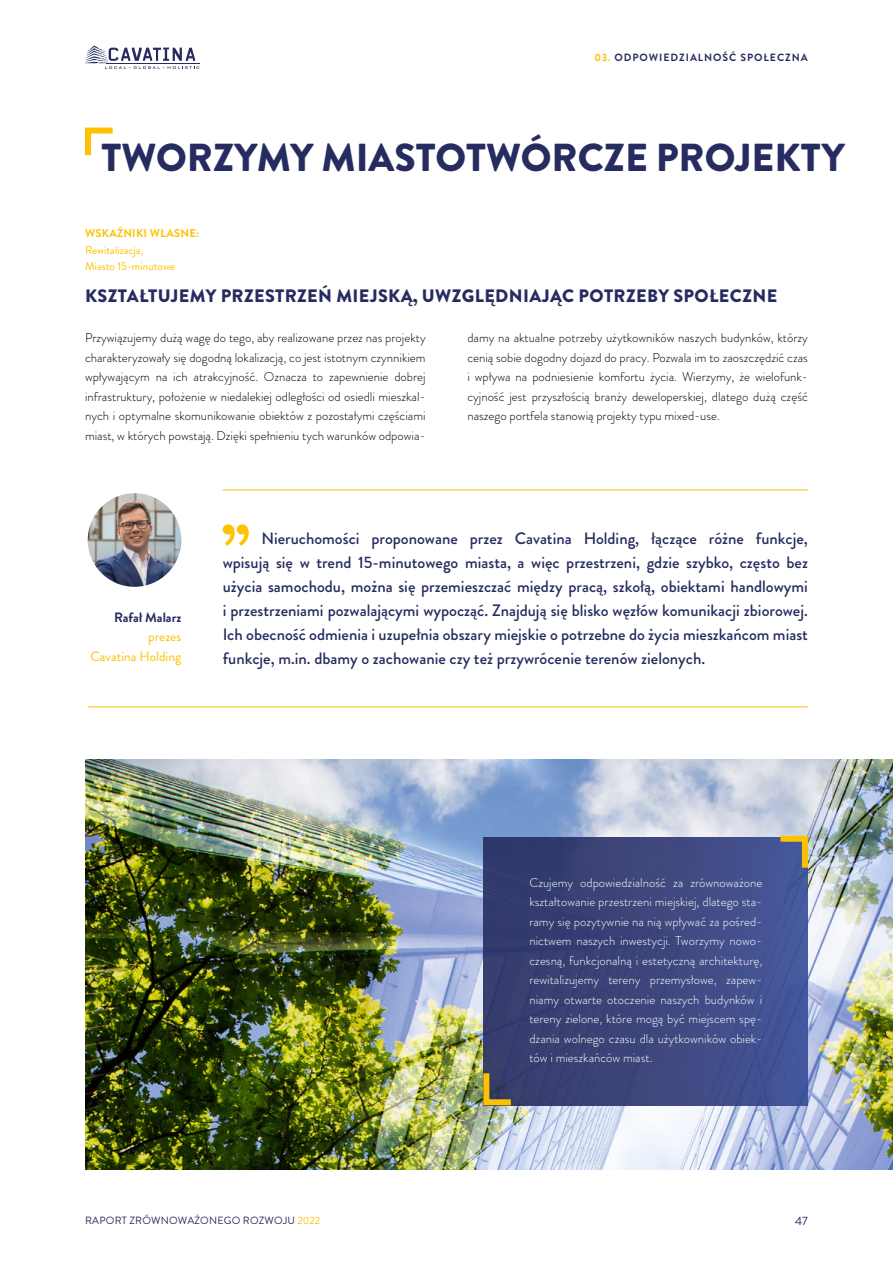
<style>
.page{position:relative;width:893px;height:1263px;background:#fff}
.page>*{position:absolute;margin:0;border:0;box-sizing:border-box;transform-origin:0 0}
.t1{font:900 39px "Brandon Grotesque";color:#262c60}
.t2{font:900 18px "Brandon Grotesque";letter-spacing:.02em;color:#262c60}
.t3{font:500 16.5px/24px "Brandon Grotesque";color:#262c60;text-align:justify}
.t4{font:13.5px/19.5px "Brandon Grotesque";color:#fdc201;text-align:right}
.t5{font:700 13.5px "Brandon Grotesque";color:#262c60}
.t6{font:300 12.75px/19.5px "Brandon Grotesque";color:#000;text-align:justify}
.t7{font:300 12.75px/19.5px "Brandon Grotesque";color:#fff;text-align:justify}
.t8{font:12px "Brandon Grotesque";color:#262c60}
.t9{font:11.25px/16.5px "Brandon Grotesque";color:#fdc201}
.t10{font:700 11.25px "Brandon Grotesque";letter-spacing:.02em;color:#fdc201}
.t11{font:10.5px "Brandon Grotesque";letter-spacing:.02em;color:#262c60}
.t12{font:700 10.5px "Brandon Grotesque";color:#262c60}
.s1{color:#fdc201}
</style>
<div class="page">
<img style="left:85px;top:759px;width:808px;height:410px">
<svg style="left:85px;top:127px;width:28px;height:29px"></svg>
<svg style="left:223px;top:524px;width:26px;height:22px"></svg>
<hr style="left:223px;top:489px;width:585px;height:1px;background:#fdc201">
<hr style="left:88px;top:706px;width:720px;height:1px;background:#fdc201">
<img style="left:88px;top:493px;width:93px;height:94px;border-radius:47px">
<div style="left:483px;top:838px;width:325px;height:267px;background:linear-gradient(to right,#333765,#475798)"></div>
<svg style="left:774px;top:833px;width:37px;height:41px"></svg>
<svg style="left:480px;top:1067px;width:37px;height:41px"></svg>
<hr style="left:107px;top:63px;width:93px;height:1px;background:#262c60">
<svg style="left:85px;top:46px;width:114px;height:23px"></svg>
<p class="t12" style="left:595px;top:50px;width:38px"><span class="s1">03.</span> ODPOWIEDZIALNOŚĆ</p>
<p class="t12" style="left:740px;top:50px;width:9px">SPOŁECZNA</p>
<h1 class="t1" style="left:101px;top:130px;width:745px">TWORZYMY MIASTOTWÓRCZE PROJEKTY</h1>
<p class="t10" style="left:85px;top:225px;width:116px">WSKAŹNIKI WŁASNE:</p>
<p class="t9" style="left:85px;top:242px;width:91px">Rewitalizacja,<br>Miasto 15-minutowe</p>
<h2 class="t2" style="left:85px;top:283px;width:694px">KSZTAŁTUJEMY PRZESTRZEŃ MIEJSKĄ, UWZGLĘDNIAJĄC POTRZEBY SPOŁECZNE</h2>
<p class="t6" style="left:85px;top:328px;width:342px">Przywiązujemy dużą wagę do tego, aby realizowane przez nas projekty charakteryzowały się dogodną lokalizacją, co jest istotnym czynnikiem wpływającym na ich atrakcyjność. Oznacza to zapewnienie dobrej infrastruktury, położenie w niedalekiej odległości od osiedli mieszkal&shy;nych i optymalne skomunikowanie obiektów z pozostałymi częściami miast, w których powstają. Dzięki spełnieniu tych warunków odpowia-</p>
<p class="t6" style="left:467px;top:328px;width:342px">damy na aktualne potrzeby użytkowników naszych budynków, którzy cenią sobie dogodny dojazd do pracy. Pozwala im to zaoszczędzić czas i wpływa na podniesienie komfortu życia. Wierzymy, że wielofunk&shy;cyjność jest przyszłością branży deweloperskiej, dlatego dużą część naszego portfela stanowią projekty typu mixed-use.</p>
<p class="t5" style="left:114px;top:608px;width:69px">RAFAŁ MALARZ</p>
<p class="t4" style="left:90px;top:627px;width:92px">prezes<br>Cavatina Holding</p>
<p class="t3" style="left:223px;top:527px;width:587px;text-indent:39px">Nieruchomości proponowane przez Cavatina Holding, łączące różne funkcje, wpisują się w trend 15-minutowego miasta, a więc przestrzeni, gdzie szybko, często bez użycia samochodu, można się przemieszczać między pracą, szkołą, obiektami handlowymi i przestrzeniami pozwalającymi wypocząć. Znajdują się blisko węzłów komunikacji zbiorowej.<br>Ich obecność odmienia i uzupełnia obszary miejskie o potrzebne do życia mieszkańcom miast funkcje, m.in. dbamy o zachowanie czy też przywrócenie terenów zielonych.</p>
<p class="t7" style="left:529px;top:872px;width:234px">Czujemy odpowiedzialność za zrównoważone kształtowanie przestrzeni miejskiej, dlatego sta&shy;ramy się pozytywnie na nią wpływać za pośred&shy;nictwem naszych inwestycji. Tworzymy nowo&shy;czesną, funkcjonalną i estetyczną architekturę, rewitalizujemy tereny przemysłowe, zapew&shy;niamy otwarte otoczenie naszych budynków i tereny zielone, które mogą być miejscem spę&shy;dzania wolnego czasu dla użytkowników obiek&shy;tów i mieszkańców miast.</p>
<p class="t11" style="left:85px;top:1213px;width:237px">RAPORT ZRÓWNOWAŻONEGO ROZWOJU <span class="s1">2022</span></p>
<p class="t8" style="left:795px;top:1212px;width:14px">47</p>
</div>
